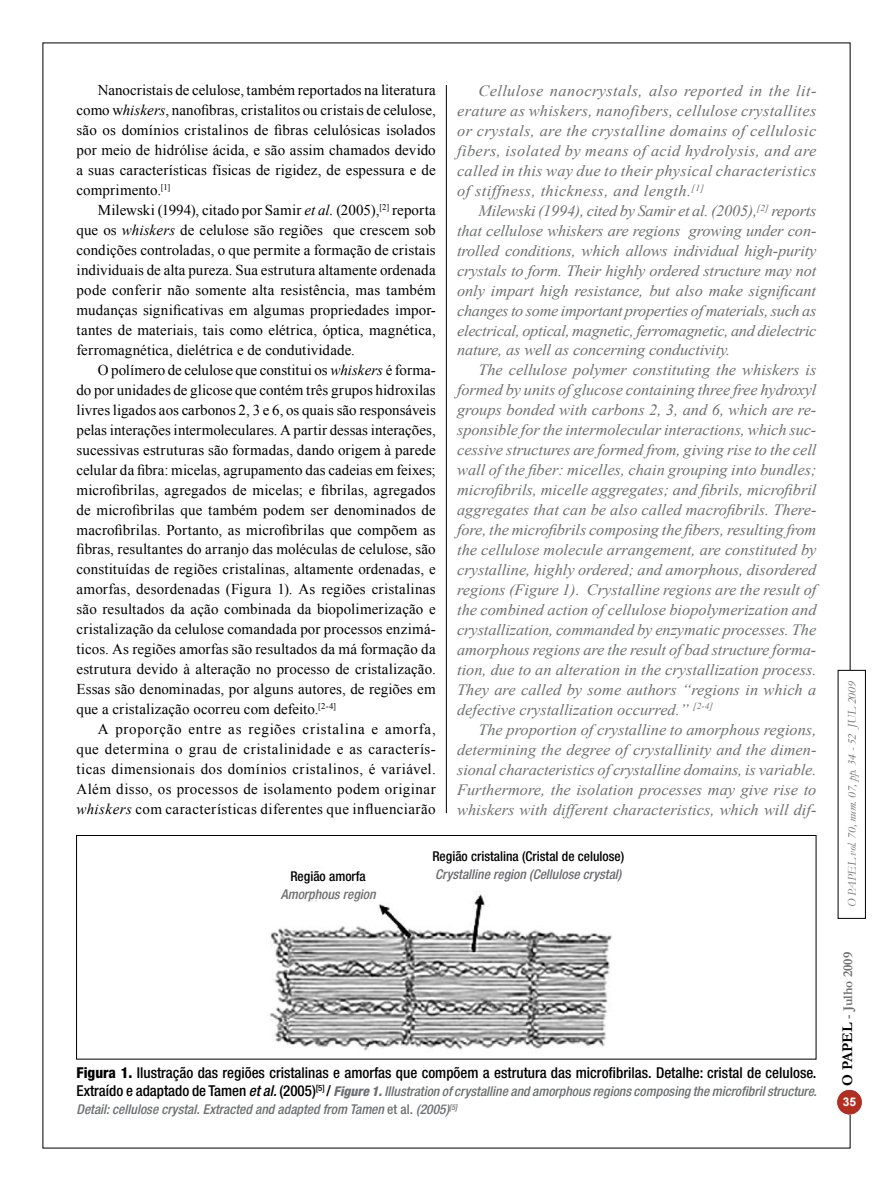
<style>
.page{position:relative;width:893px;height:1191px;background:#fff}
.page>*{position:absolute;margin:0;border:0;box-sizing:border-box;transform-origin:0 0}
.t1{font:italic 15.75px/20px "Times New Roman";color:#6d6f71;text-align:justify;scale:1.04 1}
.t2{font:15px/20px "Times New Roman";letter-spacing:.01em;color:#000;text-align:justify}
.t3{font:500 condensed 15px "Helvetica Neue";color:#000}
.t4{font:italic 500 condensed 13.5px/18px "Helvetica Neue";color:#6d6f71}
.t5{font:500 condensed 13.5px "Helvetica Neue";color:#000}
.t6{font:italic 500 condensed 13.5px "Helvetica Neue";color:#6b6c6f}
.t7{font:700 13.5px "Garamond";color:#6d6f71}
.t8{font:italic 12px "Garamond";letter-spacing:-.01em;color:#6d6f71;scale:1.04 1}
.t9{font:700 12px "Arial";color:#fff}
.s1{font-style:italic}
.s2{font-weight:800}
.s3{font-style:normal;font-size:15px;color:#000}
.s4{font-size:15px;color:#000}
.s5{font-style:normal}
</style>
<div class="page">
<div style="left:837px;top:1090px;width:25px;height:24px;background:#b12e20;border-radius:50%"></div>
<div style="left:838px;top:670px;width:28px;height:248px;border:1px solid #000"></div>
<hr style="left:446px;top:85px;width:1px;height:728px;background:#000">
<img style="left:269px;top:875px;width:343px;height:176px">
<div style="left:76px;top:835px;width:740px;height:224px;border:1px solid #000"></div>
<p class="t2" style="left:77px;top:80px;width:361px;text-indent:21px">Nanocristais de celulose, também reportados na literatura como w<span class="s1">hiskers</span>, nanofibras, cristalitos ou cristais de celulose, são os domínios cristalinos de fibras celulósicas isolados por meio de hidrólise ácida, e são assim chamados devido a suas características físicas de rigidez, de espessura e de comprimento.<sup>[1]</sup></p>
<p class="t2" style="left:77px;top:200px;width:361px;text-indent:21px">Milewski (1994), citado por Samir <span class="s1">et al.</span> (2005),<sup>[2]</sup> reporta que os <span class="s1">whiskers</span> de celulose são regiões que crescem sob condições controladas, o que permite a formação de cristais individuais de alta pureza. Sua estrutura altamente ordenada pode conferir não somente alta resistência, mas também mudanças significativas em algumas propriedades impor&shy;tantes de materiais, tais como elétrica, óptica, magnética, ferromagnética, dielétrica e de condutividade.</p>
<p class="t2" style="left:77px;top:360px;width:361px;text-indent:21px">O polímero de celulose que constitui os <span class="s1">whiskers</span> é forma&shy;do por unidades de glicose que contém três grupos hidroxilas livres ligados aos carbonos 2, 3 e 6, os quais são responsáveis pelas interações intermoleculares. A partir dessas interações, sucessivas estruturas são formadas, dando origem à parede celular da fibra: micelas, agrupamento das cadeias em feixes; microfibrilas, agregados de micelas; e fibrilas, agregados de microfibrilas que também podem ser denominados de macrofibrilas. Portanto, as microfibrilas que compõem as fibras, resultantes do arranjo das moléculas de celulose, são constituídas de regiões cristalinas, altamente ordenadas, e amorfas, desordenadas (Figura 1). As regiões cristalinas são resultados da ação combinada da biopolimerização e cristalização da celulose comandada por processos enzimá&shy;ticos. As regiões amorfas são resultados da má formação da estrutura devido à alteração no processo de cristalização.<br>Essas são denominadas, por alguns autores, de regiões em que a cristalização ocorreu com defeito.<sup>[2-4]</sup></p>
<p class="t2" style="left:77px;top:719px;width:361px;text-indent:21px">A proporção entre as regiões cristalina e amorfa, que determina o grau de cristalinidade e as caracterís&shy;ticas dimensionais dos domínios cristalinos, é variável.<br>Além disso, os processos de isolamento podem originar <span class="s1">whiskers</span> com características diferentes que influenciarão</p>
<p class="t1" style="left:457px;top:80px;width:347px;text-indent:21px">Cellulose nanocrystals, also reported in the lit&shy;erature as whiskers, nanofibers, cellulose crystallites or crystals, are the crystalline domains of cellulosic fibers, isolated by means of acid hydrolysis, and are called in this way due to their physical characteristics of stiffness, thickness, and length.<sup>[1]</sup></p>
<p class="t1" style="left:457px;top:200px;width:347px;text-indent:21px">Milewski (1994), cited by Samir et al. (2005),<sup>[2]</sup> reports that cellulose whiskers are regions growing under con&shy;trolled conditions, which allows individual high-purity crystals to form. Their highly ordered structure may not only impart high resistance, but also make significant changes to some important properties of materials, such as electrical, optical, magnetic, ferromagnetic, and dielectric nature, as well as concerning conductivity.</p>
<p class="t1" style="left:457px;top:360px;width:347px;text-indent:21px">The cellulose polymer constituting the whiskers is formed by units of glucose containing three free hydroxyl groups bonded with carbons 2, 3, and 6, which are re&shy;sponsible for the intermolecular interactions, which suc&shy;cessive structures are formed from, giving rise to the cell wall of the fiber: micelles, chain grouping into bundles; microfibrils, micelle aggregates; and fibrils, microfibril aggregates that can be also called macrofibrils. There&shy;fore, the microfibrils composing the fibers, resulting from the cellulose molecule arrangement, are constituted by crystalline, highly ordered; and amorphous, disordered regions (Figure 1). Crystalline regions are the result of the combined action of cellulose biopolymerization and crystallization, commanded by enzymatic processes. The amorphous regions are the result of bad structure forma&shy;tion, due to an alteration in the crystallization process.<br>They are called by some authors “regions in which a defective crystallization occurred.” <sup>[2-4]</sup></p>
<p class="t1" style="left:457px;top:719px;width:347px;text-indent:21px">The proportion of crystalline to amorphous regions, determining the degree of crystallinity and the dimen&shy;sional characteristics of crystalline domains, is variable.<br>Furthermore, the isolation processes may give rise to whiskers with different characteristics, which will dif-</p>
<p class="t5" style="left:290px;top:868px;width:77px">Região amorfa</p>
<p class="t4" style="left:281px;top:885px;width:96px">Amorphous region</p>
<p class="t5" style="left:432px;top:848px;width:193px">Região cristalina (Cristal de celulose)</p>
<p class="t6" style="left:435px;top:866px;width:188px">Crystalline region (Cellulose crystal)</p>
<p class="t3" style="left:77px;top:1064px;width:741px"><span class="s2">Figura 1.</span> Ilustração das regiões cristalinas e amorfas que compõem a estrutura das microfibrilas. Detalhe: cristal de celulose.</p>
<p class="t4" style="left:77px;top:1082px;width:742px"><span class="s3">Extraído e adaptado de Tamen</span> <span class="s4">et al.</span> <span class="s3">(2005)</span><sup>[5]</sup> <span class="s3">/</span> <span class="s2">Figure 1.</span> Illustration of crystalline and amorphous regions composing the microfibril structure.<br>Detail: cellulose crystal. Extracted and adapted from Tamen <span class="s5">et al.</span> (2005)<sup>[5]</sup></p>
<p class="t8" style="left:844px;top:907px;width:219px;rotate:-90deg">O PAPEL vol. 70, num. 07, pp. 34 - 52 JUL 2009</p>
<p class="t7" style="left:839px;top:1085px;width:135px;rotate:-90deg"><span class="s4">O PAPEL</span> - Julho 2009</p>
<p class="t9" style="left:843px;top:1094px;width:15px">3535</p>
</div>
